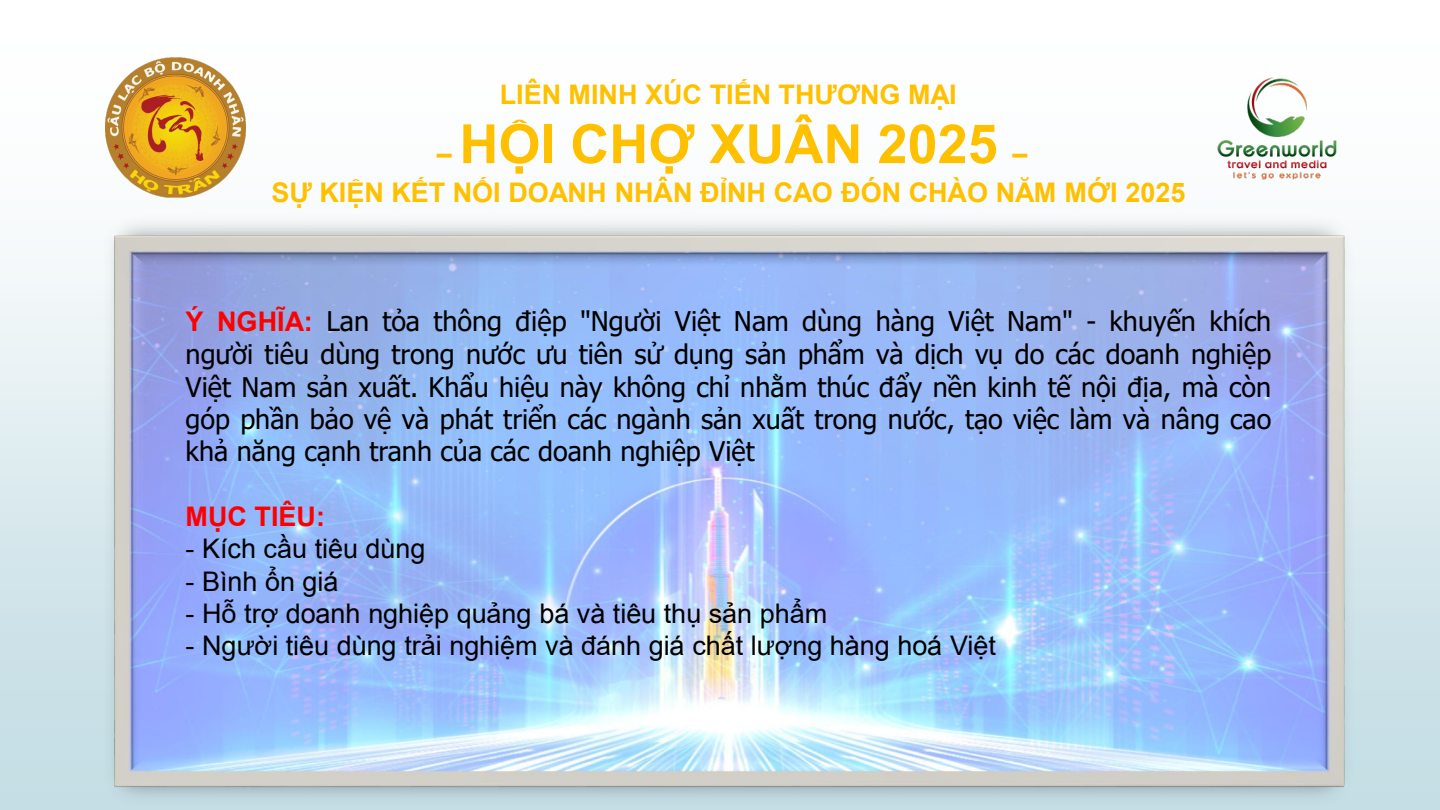
<style>
.page{position:relative;width:1440px;height:810px;background:#fff}
.page>*{position:absolute;margin:0;border:0;box-sizing:border-box;transform-origin:0 0}
.t1{font:700 54px "Arial";color:#ffc000}
.t2{font:27px/32.4px "Tahoma";color:#000;text-align:justify}
.t3{font:27px "Arial";letter-spacing:-.005em;color:#000}
.t4{font:700 27px "Arial";color:#ffc000}
.t5{font:27px "Arial";color:#000}
.t6{font:700 27px "Arial";color:#f00}
.s1{font-size:27px}
.s2{font-style:inherit}
.s3{font-family:"Arial";font-weight:700;color:#f00}
</style>
<div class="page">
<div style="left:0;top:0;width:1440px;height:810px;background:linear-gradient(to bottom,#fff,#c1dbe3)"></div>
<img style="left:95px;top:207px;width:1269px;height:603px">
<img style="left:1204px;top:57px;width:147px;height:147px">
<img style="left:105px;top:57px;width:141px;height:141px">
<p class="t4" style="left:500px;top:76px;width:459px">LIÊN MINH XÚC TIẾN THƯƠNG MẠI</p>
<h1 class="t1" style="left:437px;top:106px;width:592px"><span class="s1">–</span> HỘI CHỢ XUÂN 2025 <span class="s1">–</span></h1>
<p class="t4" style="left:272px;top:173px;width:915px">SỰ KIỆN KẾT NỐI DOANH NHÂN ĐỈNH CAO ĐÓN CHÀO NĂM MỚI <span class="s2">2025</span></p>
<p class="t2" style="left:186px;top:307px;width:1087px"><span class="s3">Ý</span> <span class="s3">NGHĨA</span><span class="s3">:</span> Lan tỏa thông điệp "Người Việt Nam dùng hàng Việt Nam" - khuyến khích người tiêu dùng trong nước ưu tiên sử dụng sản phẩm và dịch vụ do các doanh nghiệp Việt Nam sản xuất. Khẩu hiệu này không chỉ nhằm thúc đẩy nền kinh tế nội địa, mà còn góp phần bảo vệ và phát triển các ngành sản xuất trong nước, tạo việc làm và nâng cao khả năng cạnh tranh của các doanh nghiệp Việt</p>
<p class="t6" style="left:186px;top:497px;width:141px">MỤC TIÊU:</p>
<p class="t5" style="left:186px;top:531px;width:241px">- Kích <span class="s2">cầu</span> tiêu dùng</p>
<p class="t5" style="left:186px;top:563px;width:154px">- Bình <span class="s2">ổn</span> giá</p>
<p class="t3" style="left:186px;top:595px;width:643px"><span class="s2">-</span> Hỗ trợ <span class="s2">doanh</span> nghiệp quảng <span class="s2">bá và tiêu</span> thụ sản phẩm</p>
<p class="t3" style="left:186px;top:627px;width:812px"><span class="s2">-</span> Người <span class="s2">tiêu dùng</span> trải nghiệm <span class="s2">và</span> đánh <span class="s2">giá</span> chất lượng <span class="s2">hàng hoá</span> Việt</p>
</div>
